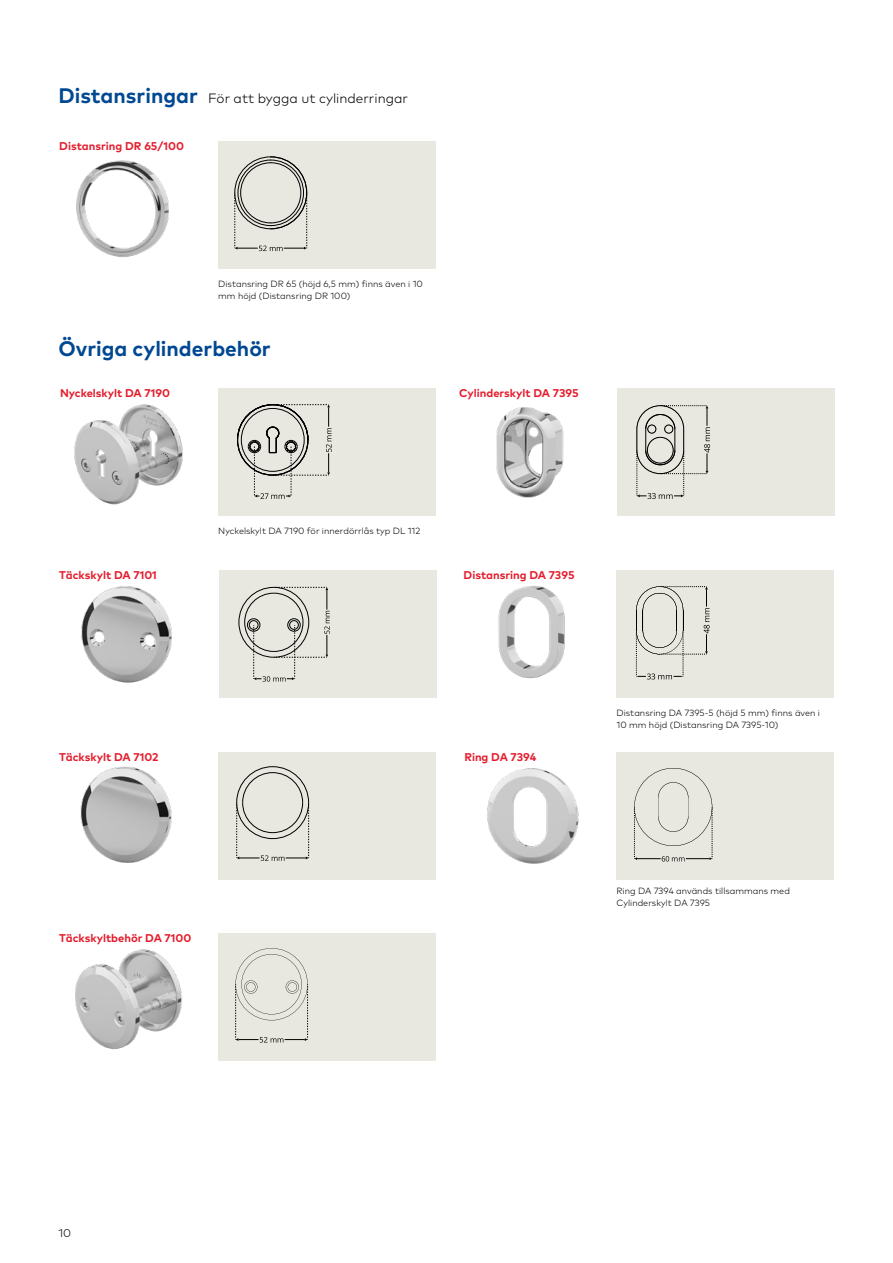
<style>
.page{position:relative;width:893px;height:1263px;background:#fff}
.page>*{position:absolute;margin:0;border:0;box-sizing:border-box;transform-origin:0 0}
.Title_14pt_18pt{font:700 21px "Mark Pro";color:#004892}
.Title_14pt_18pt-2{font:300 13.5px "Mark Pro";color:#000}
.Caption_Number_7_5pt{font:700 11.25px "Mark Pro";color:#e41c2c}
.t1{font:300 11.25px "Mark Pro";color:#000}
.Body_Text_9pt_12pt{font:300 9px/12px "Mark Pro";color:#000}
.s1{font-weight:700;font-size:21px;color:#004892}
</style>
<div class="page">
<div style="left:617px;top:752px;width:217px;height:127px;background:#e8e8e0"></div>
<div style="left:218px;top:388px;width:218px;height:128px;background:#e8e8e0"></div>
<div style="left:617px;top:570px;width:217px;height:128px;background:#e8e8e0"></div>
<div style="left:219px;top:570px;width:218px;height:128px;background:#e8e8e0"></div>
<div style="left:218px;top:752px;width:218px;height:127px;background:#e8e8e0"></div>
<div style="left:218px;top:933px;width:218px;height:128px;background:#e8e8e0"></div>
<div style="left:617px;top:388px;width:218px;height:128px;background:#e8e8e0"></div>
<svg style="left:237px;top:404px;width:95px;height:95px"></svg>
<svg style="left:634px;top:768px;width:79px;height:93px"></svg>
<svg style="left:239px;top:587px;width:91px;height:95px"></svg>
<svg style="left:236px;top:766px;width:73px;height:95px"></svg>
<svg style="left:235px;top:948px;width:73px;height:94px"></svg>
<img style="left:76px;top:160px;width:93px;height:98px">
<div style="left:218px;top:141px;width:218px;height:128px;background:#e8e8e0"></div>
<svg style="left:234px;top:157px;width:73px;height:94px"></svg>
<img style="left:74px;top:404px;width:109px;height:101px">
<img style="left:81px;top:586px;width:91px;height:97px">
<img style="left:80px;top:766px;width:92px;height:97px">
<img style="left:75px;top:949px;width:107px;height:101px">
<img style="left:487px;top:768px;width:92px;height:96px">
<img style="left:496px;top:407px;width:68px;height:91px">
<img style="left:498px;top:585px;width:67px;height:94px">
<svg style="left:637px;top:405px;width:73px;height:94px"></svg>
<svg style="left:636px;top:586px;width:74px;height:93px"></svg>
<p class="Title_14pt_18pt-2" style="left:58px;top:89px;width:351px"><span class="s1">Distansringar</span> För att bygga ut cylinderringar</p>
<p class="Caption_Number_7_5pt" style="left:59px;top:137px;width:126px">Distansring DR 65/100</p>
<p class="Body_Text_9pt_12pt" style="left:218px;top:277px;width:206px">Distansring DR 65 (höjd 6,5 mm) finns även i 10 mm höjd (Distansring DR 100)</p>
<p class="Title_14pt_18pt" style="left:58px;top:332px;width:214px">Övriga cylinderbehör</p>
<p class="Caption_Number_7_5pt" style="left:60px;top:385px;width:112px">Nyckelskylt DA 7190</p>
<p class="Caption_Number_7_5pt" style="left:459px;top:385px;width:121px">Cylinderskylt DA 7395</p>
<p class="Body_Text_9pt_12pt" style="left:218px;top:524px;width:203px">Nyckelskylt DA 7190 för innerdörrlås typ DL 112</p>
<p class="Caption_Number_7_5pt" style="left:59px;top:567px;width:99px">Täckskylt DA 7101</p>
<p class="Caption_Number_7_5pt" style="left:464px;top:567px;width:112px">Distansring DA 7395</p>
<p class="Caption_Number_7_5pt" style="left:59px;top:748px;width:101px">Täckskylt DA 7102</p>
<p class="Caption_Number_7_5pt" style="left:59px;top:930px;width:134px">Täckskyltbehör DA 7100</p>
<p class="Caption_Number_7_5pt" style="left:464px;top:748px;width:73px">Ring DA 7394</p>
<p class="Body_Text_9pt_12pt" style="left:617px;top:706px;width:205px">Distansring DA 7395-5 (höjd 5 mm) finns även i<br>10 mm höjd (Distansring DA 7395-10)</p>
<p class="Body_Text_9pt_12pt" style="left:617px;top:884px;width:175px">Ring DA 7394 används tillsammans med<br>Cylinderskylt DA 7395</p>
<p class="t1" style="left:58px;top:1224px;width:14px">10</p>
</div>
